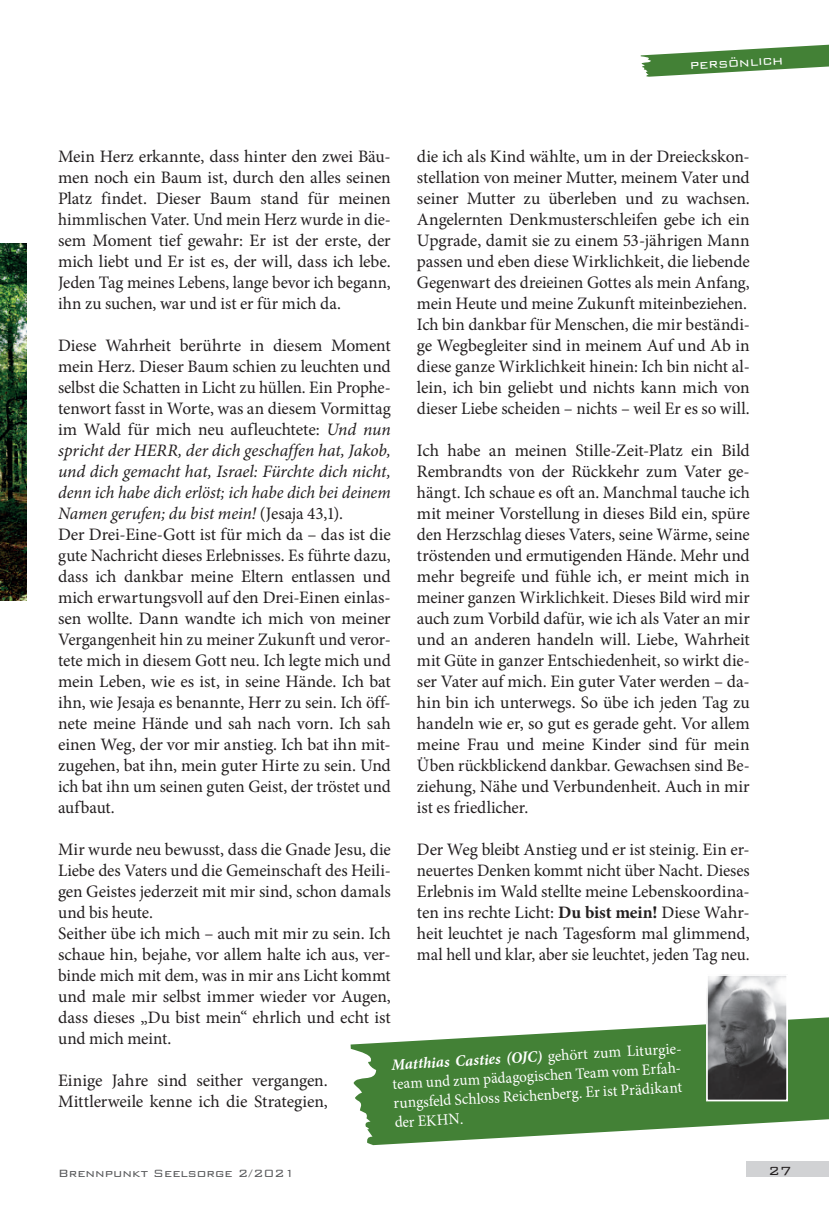
<style>
.page{position:relative;width:829px;height:1211px;background:#fff}
.page>*{position:absolute;margin:0;border:0;box-sizing:border-box;transform-origin:0 0}
.t1{font:17.5px/21px "Minion Pro";letter-spacing:-.005em;color:#231f20}
.t2{font:15.75px/19.2px "Minion Pro";color:#fff}
.t3{font:300 15.75px "Bank Gothic";color:#fff}
.t4{font:300 15.75px "Bank Gothic";color:#231f20}
.t5{font:300 14px "Bank Gothic";color:#57585a}
.s1{font-style:italic}
.s2{font-weight:700}
.s3{font-weight:700;font-style:italic}
</style>
<div class="page">
<div style="left:746px;top:1161px;width:82px;height:15px;background:#d1d2d4"></div>
<svg style="left:640px;top:44px;width:188px;height:33px"></svg>
<img style="left:0;top:243px;width:27px;height:357px">
<svg style="left:350px;top:1017px;width:478px;height:128px;fill:#438136"></svg>
<img style="left:709px;top:977px;width:75px;height:121px">
<div style="left:706px;top:974px;width:81px;height:127px;border:2px solid #fff"></div>
<p class="t3" style="left:689px;top:53px;width:95px;rotate:-3deg">persönlich</p>
<p class="t1" style="left:58px;top:146px;width:334px;text-align:justify">Mein Herz erkannte, dass hinter den zwei Bäu&shy;men noch ein Baum ist, durch den alles seinen Platz findet. Dieser Baum stand für meinen himmlischen Vater. Und mein Herz wurde in die&shy;sem Moment tief gewahr: Er ist der erste, der mich liebt und Er ist es, der will, dass ich lebe.<br>Jeden Tag meines Lebens, lange bevor ich begann, ihn zu suchen, war und ist er für mich da.</p>
<p class="t1" style="left:58px;top:335px;width:334px">Diese Wahrheit berührte in diesem Moment mein Herz. Dieser Baum schien zu leuchten und selbst die Schatten in Licht zu hüllen. Ein Prophe&shy;tenwort fasst in Worte, was an diesem Vormittag im Wald für mich neu aufleuchtete: <span class="s1">Und nun spricht der HERR, der dich geschaffen hat, Jakob, und dich gemacht hat, Israel: Fürchte dich nicht, denn ich habe dich erlöst; ich habe dich bei deinem Namen gerufen; du bist mein!</span> (Jesaja 43,1).<br>Der Drei-Eine-Gott ist für mich da – das ist die gute Nachricht dieses Erlebnisses. Es führte dazu, dass ich dankbar meine Eltern entlassen und mich erwartungsvoll auf den Drei-Einen einlas&shy;sen wollte. Dann wandte ich mich von meiner Vergangenheit hin zu meiner Zukunft und veror&shy;tete mich in diesem Gott neu. Ich legte mich und mein Leben, wie es ist, in seine Hände. Ich bat ihn, wie Jesaja es benannte, Herr zu sein. Ich öff&shy;nete meine Hände und sah nach vorn. Ich sah einen Weg, der vor mir anstieg. Ich bat ihn mit&shy;zugehen, bat ihn, mein guter Hirte zu sein. Und ich bat ihn um seinen guten Geist, der tröstet und aufbaut.</p>
<p class="t1" style="left:58px;top:839px;width:334px">Mir wurde neu bewusst, dass die Gnade Jesu, die Liebe des Vaters und die Gemeinschaft des Heili&shy;gen Geistes jederzeit mit mir sind, schon damals und bis heute.<br>Seither übe ich mich – auch mit mir zu sein. Ich schaue hin, bejahe, vor allem halte ich aus, ver&shy;binde mich mit dem, was in mir ans Licht kommt und male mir selbst immer wieder vor Augen, dass dieses „Du bist mein“ ehrlich und echt ist und mich meint.</p>
<p class="t1" style="left:58px;top:1070px;width:271px">Einige Jahre sind seither vergangen.<br>Mittlerweile kenne ich die Strategien,</p>
<p class="t1" style="left:417px;top:146px;width:334px">die ich als Kind wählte, um in der Dreieckskon&shy;stellation von meiner Mutter, meinem Vater und seiner Mutter zu überleben und zu wachsen.<br>Angelernten Denkmusterschleifen gebe ich ein Upgrade, damit sie zu einem 53-jährigen Mann passen und eben diese Wirklichkeit, die liebende Gegenwart des dreieinen Gottes als mein Anfang, mein Heute und meine Zukunft miteinbeziehen.<br>Ich bin dankbar für Menschen, die mir beständi&shy;ge Wegbegleiter sind in meinem Auf und Ab in diese ganze Wirklichkeit hinein: Ich bin nicht al&shy;lein, ich bin geliebt und nichts kann mich von dieser Liebe scheiden – nichts – weil Er es so will.</p>
<p class="t1" style="left:417px;top:440px;width:334px;text-align:justify">Ich habe an meinen Stille-Zeit-Platz ein Bild Rembrandts von der Rückkehr zum Vater ge&shy;hängt. Ich schaue es oft an. Manchmal tauche ich mit meiner Vorstellung in dieses Bild ein, spüre den Herzschlag dieses Vaters, seine Wärme, seine tröstenden und ermutigenden Hände. Mehr und mehr begreife und fühle ich, er meint mich in meiner ganzen Wirklichkeit. Dieses Bild wird mir auch zum Vorbild dafür, wie ich als Vater an mir und an anderen handeln will. Liebe, Wahrheit mit Güte in ganzer Entschiedenheit, so wirkt die&shy;ser Vater auf mich. Ein guter Vater werden – da&shy;hin bin ich unterwegs. So übe ich jeden Tag zu handeln wie er, so gut es gerade geht. Vor allem meine Frau und meine Kinder sind für mein Üben rückblickend dankbar. Gewachsen sind Be&shy;ziehung, Nähe und Verbundenheit. Auch in mir ist es friedlicher.</p>
<p class="t1" style="left:417px;top:839px;width:334px;text-align:justify">Der Weg bleibt Anstieg und er ist steinig. Ein er&shy;neuertes Denken kommt nicht über Nacht. Dieses Erlebnis im Wald stellte meine Lebenskoordina&shy;ten ins rechte Licht: <span class="s2">Du bist mein!</span> Diese Wahr&shy;heit leuchtet je nach Tagesform mal glimmend, mal hell und klar, aber sie leuchtet, jeden Tag neu.</p>
<p class="t2" style="left:391px;top:1054px;width:294px;rotate:-3deg"><span class="s3">Matthias Casties (OJC)</span> gehört zum Liturgie&shy;team und zum pädagogischen Team vom Erfah&shy;rungsfeld Schloss Reichenberg. Er ist Prädikant der EKHN.</p>
<p class="t5" style="left:58px;top:1162px;width:238px">Brennpunkt Seelsorge 2/2021</p>
<p class="t4" style="left:768px;top:1158px;width:25px">27</p>
</div>
